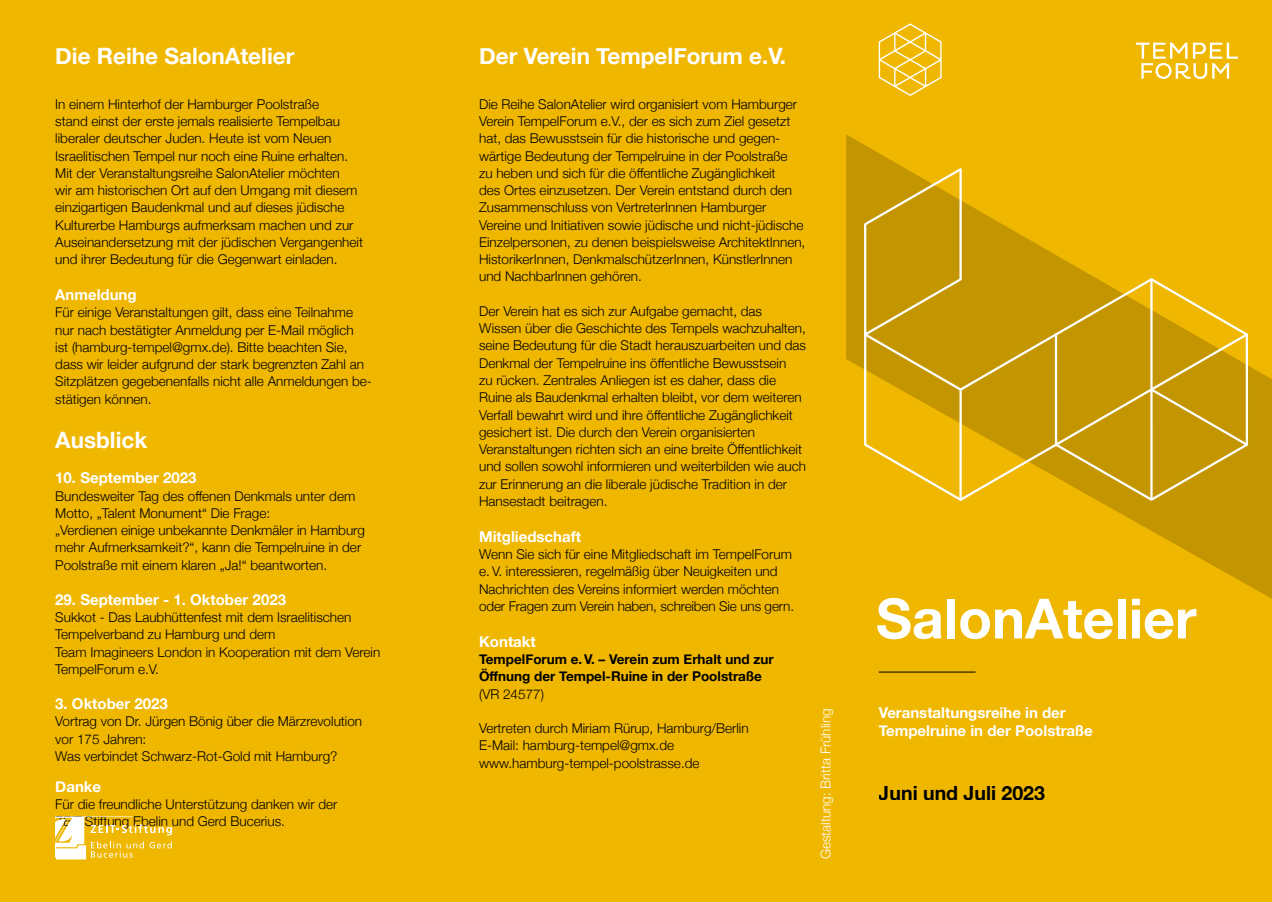
<style>
.page{position:relative;width:1272px;height:902px;background:#fff}
.page>*{position:absolute;margin:0;border:0;box-sizing:border-box;transform-origin:0 0}
.t1{font:700 55.5px "Helvetica Neue";color:#fff}
.t2{font:700 22.5px "Helvetica Neue";color:#fff}
.t3{font:700 19.5px "Helvetica Neue";color:#000}
.t4{font:700 15px/18px "Helvetica Neue";color:#fff}
.t5{font:300 13.5px/17.2px "Helvetica Neue";color:#000}
.t6{font:700 13.5px/17.2px "Helvetica Neue";color:#000}
.t7{font:300 13.5px "Helvetica Neue";color:#fff}
</style>
<div class="page">
<div style="left:0;top:0;width:1271px;height:901px;background:#f0b701"></div>
<svg style="left:846px;top:134px;width:425px;height:464px"></svg>
<hr style="left:878px;top:671px;width:97px;height:1px;background:#575756">
<svg style="left:878px;top:23px;width:63px;height:73px"></svg>
<svg style="left:1135px;top:43px;width:102px;height:36px"></svg>
<svg style="left:864px;top:168px;width:383px;height:333px"></svg>
<svg style="left:55px;top:816px;width:117px;height:43px"></svg>
<h2 class="t2" style="left:55px;top:39px;width:241px">Die Reihe SalonAtelier</h2>
<p class="t5" style="left:55px;top:94px;width:309px">In einem Hinterhof der Hamburger Poolstraße<br>stand einst der erste jemals realisierte Tempelbau liberaler deutscher Juden. Heute ist vom Neuen Israelitischen Tempel nur noch eine Ruine erhalten.<br>Mit der Veranstaltungsreihe SalonAtelier möchten<br>wir am historischen Ort auf den Umgang mit diesem einzigartigen Baudenkmal und auf dieses jüdische Kulturerbe Hamburgs aufmerksam machen und zur Auseinandersetzung mit der jüdischen Vergangenheit und ihrer Bedeutung für die Gegenwart einladen.</p>
<p class="t4" style="left:55px;top:286px;width:83px">Anmeldung</p>
<p class="t5" style="left:55px;top:303px;width:318px">Für einige Veranstaltungen gilt, dass eine Teilnahme nur nach bestätigter Anmeldung per E-Mail möglich<br>ist (hamburg-tempel@gmx.de). Bitte beachten Sie, dass wir leider aufgrund der stark begrenzten Zahl an Sitzplätzen gegebenenfalls nicht alle Anmeldungen be&shy;stätigen können.</p>
<h2 class="t2" style="left:55px;top:422px;width:94px">Ausblick</h2>
<p class="t4" style="left:55px;top:469px;width:143px">10. September 2023</p>
<p class="t5" style="left:55px;top:486px;width:311px">Bundesweiter Tag des offenen Denkmals unter dem Motto, „Talent Monument“ Die Frage:<br>„Verdienen einige unbekannte Denkmäler in Hamburg mehr Aufmerksamkeit?“, kann die Tempelruine in der Poolstraße mit einem klaren „Ja!“ beantworten.</p>
<p class="t4" style="left:55px;top:591px;width:232px">29. September - 1. Oktober 2023</p>
<p class="t5" style="left:55px;top:607px;width:326px">Sukkot - Das Laubhüttenfest mit dem Israelitischen Tempelverband zu Hamburg und dem<br>Team Imagineers London in Kooperation mit dem Verein TempelForum e.V.</p>
<p class="t4" style="left:55px;top:695px;width:114px">3. Oktober 2023</p>
<p class="t5" style="left:55px;top:712px;width:308px">Vortrag von Dr. Jürgen Bönig über die Märzrevolution vor 175 Jahren:<br>Was verbindet Schwarz-Rot-Gold mit Hamburg?</p>
<p class="t4" style="left:55px;top:777px;width:47px">Danke</p>
<p class="t5" style="left:55px;top:794px;width:284px">Für die freundliche Unterstützung danken wir der<br>ZEIT-Stiftung Ebelin und Gerd Bucerius.</p>
<h2 class="t2" style="left:479px;top:39px;width:308px">Der Verein TempelForum e.V.</h2>
<p class="t5" style="left:479px;top:94px;width:328px">Die Reihe SalonAtelier wird organisiert vom Hamburger Verein TempelForum e.V., der es sich zum Ziel gesetzt hat, das Bewusstsein für die historische und gegen&shy;wärtige Bedeutung der Tempelruine in der Poolstraße<br>zu heben und sich für die öffentliche Zugänglichkeit<br>des Ortes einzusetzen. Der Verein entstand durch den Zusammenschluss von VertreterInnen Hamburger Vereine und Initiativen sowie jüdische und nicht-jüdische Einzelpersonen, zu denen beispielsweise ArchitektInnen, HistorikerInnen, DenkmalschützerInnen, KünstlerInnen und NachbarInnen gehören.</p>
<p class="t5" style="left:479px;top:301px;width:328px">Der Verein hat es sich zur Aufgabe gemacht, das Wissen über die Geschichte des Tempels wachzuhalten, seine Bedeutung für die Stadt herauszuarbeiten und das Denkmal der Tempelruine ins öffentliche Bewusstsein<br>zu rücken. Zentrales Anliegen ist es daher, dass die Ruine als Baudenkmal erhalten bleibt, vor dem weiteren Verfall bewahrt wird und ihre öffentliche Zugänglichkeit gesichert ist. Die durch den Verein organisierten Veranstaltungen richten sich an eine breite Öffentlichkeit und sollen sowohl informieren und weiterbilden wie auch zur Erinnerung an die liberale jüdische Tradition in der Hansestadt beitragen.</p>
<p class="t4" style="left:479px;top:528px;width:103px">Mitgliedschaft</p>
<p class="t5" style="left:479px;top:544px;width:316px">Wenn Sie sich für eine Mitgliedschaft im TempelForum e. V. interessieren, regelmäßig über Neuigkeiten und Nachrichten des Vereins informiert werden möchten oder Fragen zum Verein haben, schreiben Sie uns gern.</p>
<p class="t4" style="left:479px;top:633px;width:58px">Kontakt</p>
<p class="t6" style="left:479px;top:651px;width:296px">TempelForum e. V. – Verein zum Erhalt und zur<br>Öffnung der Tempel-Ruine in der Poolstraße</p>
<p class="t5" style="left:479px;top:684px;width:66px">(VR 24577)</p>
<p class="t5" style="left:479px;top:718px;width:271px">Vertreten durch Miriam Rürup, Hamburg/Berlin<br>E-Mail: hamburg-tempel@gmx.de www.hamburg-tempel-poolstrasse.de</p>
<p class="t7" style="left:814px;top:859px;width:152px;rotate:-90deg">Gestaltung: Britta Frühling</p>
<h1 class="t1" style="left:875px;top:575px;width:322px">SalonAtelier</h1>
<p class="t4" style="left:878px;top:703px;width:216px">Veranstaltungsreihe in der<br>Tempelruine in der Poolstraße</p>
<h3 class="t3" style="left:878px;top:777px;width:168px">Juni und Juli 2023</h3>
</div>
